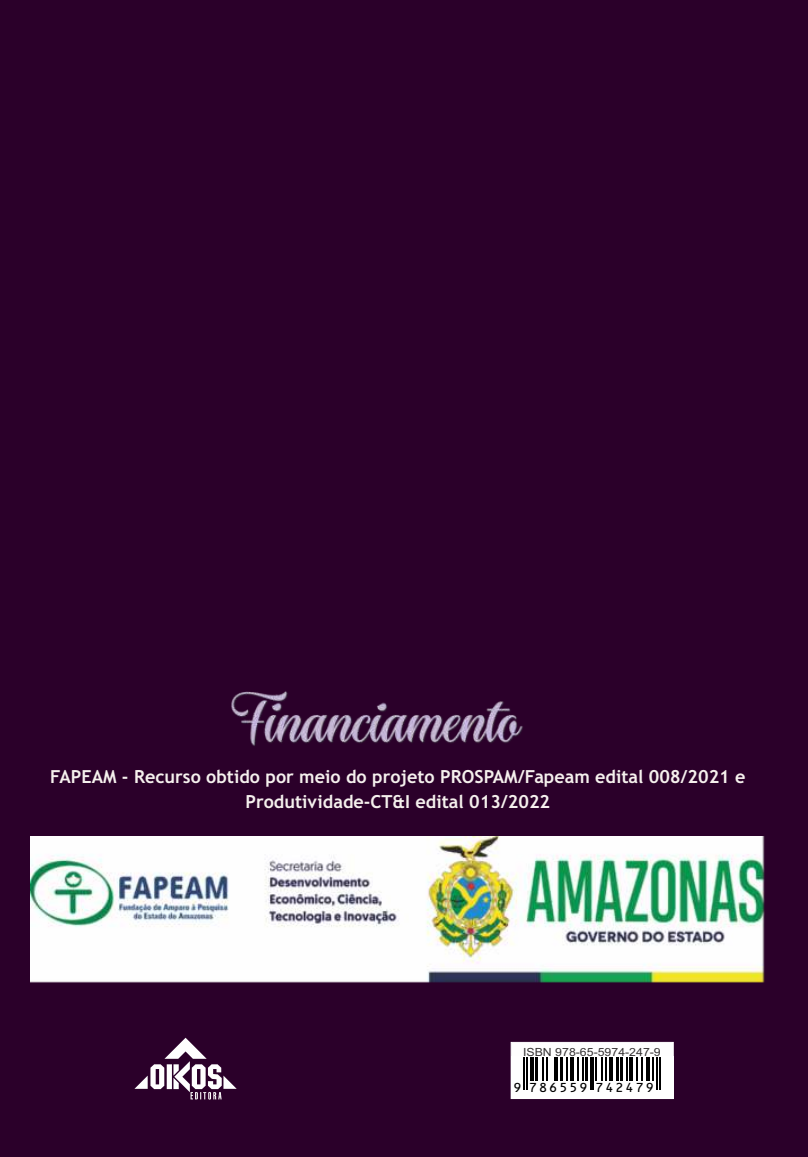
<style>
.page{position:relative;width:808px;height:1157px;background:#2b002a}
.page>*{position:absolute;margin:0;border:0;box-sizing:border-box;transform-origin:0 0}
.t1{font:700 18px/25.2px "Trebuchet MS";color:#f5f0ed;text-align:center}
.t2{font:14.4px "OCRB10 Pitch BT";letter-spacing:.095em;color:#000}
.t3{font:11.25px "Arial";color:#373435;scale:1.1 1}
</style>
<div class="page">
<img style="left:30px;top:836px;width:734px;height:146px">
<img style="left:231px;top:691px;width:292px;height:55px">
<svg style="left:134px;top:1037px;width:103px;height:62px"></svg>
<svg style="left:510px;top:1041px;width:164px;height:58px;background:#c5c4c5"></svg>
<hr style="left:656px;top:1057px;width:1px;height:33px;background:#000">
<hr style="left:659px;top:1057px;width:1px;height:33px;background:#000">
<p class="t1" style="left:50px;top:765px;width:697px">FAPEAM - Recurso obtido por meio do projeto PROSPAM/Fapeam edital 008/2021 e<br>Produtividade-CT&amp;I edital 013/2022</p>
<p class="t3" style="left:523px;top:1047px;width:127px">ISBN 978-65-5974-247-9</p>
<p class="t2" style="left:513px;top:1081px;width:143px">9 786559 742479</p>
</div>
